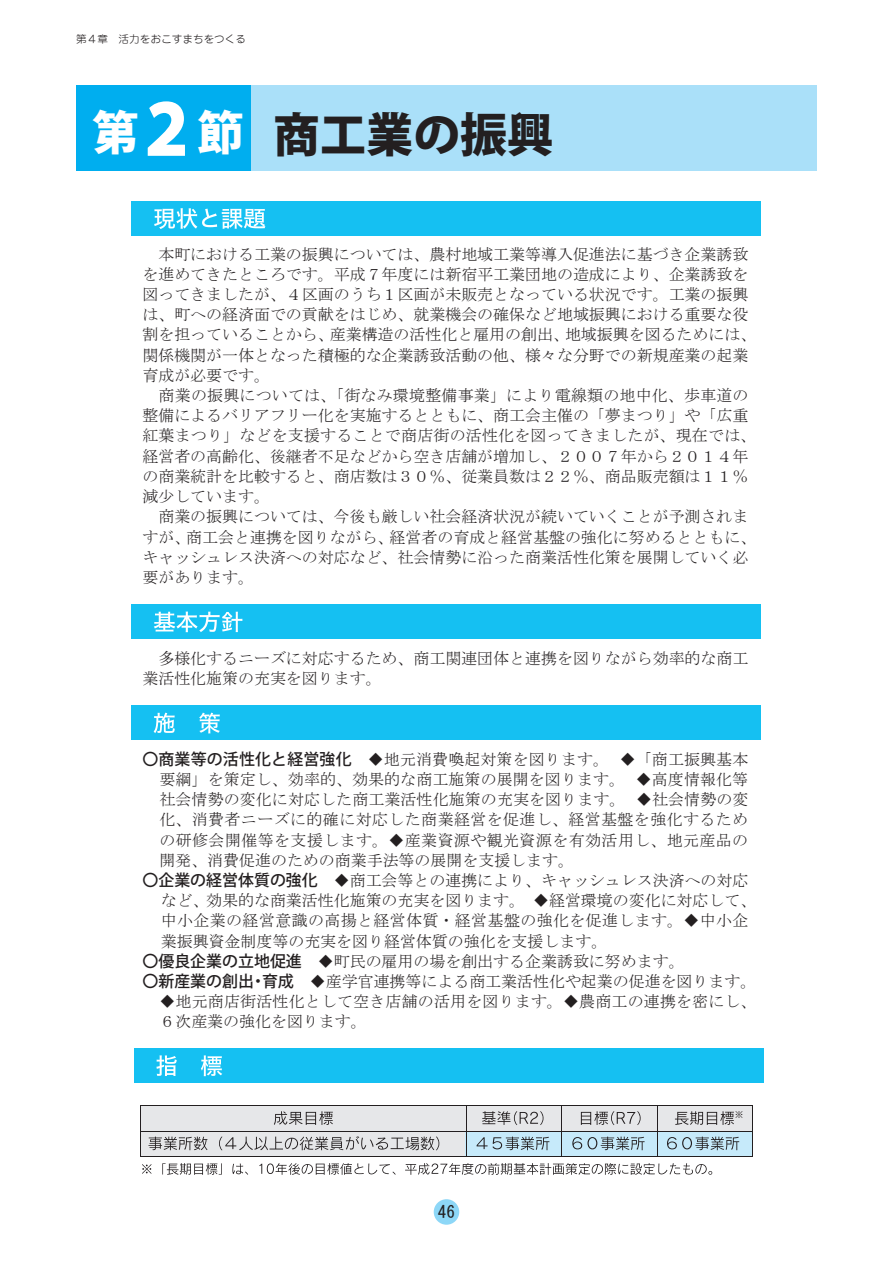
<style>
.page{position:relative;width:893px;height:1263px;background:#fff}
.page>*{position:absolute;margin:0;border:0;box-sizing:border-box;transform-origin:0 0}
.t1{font:800 46.8px "Koz Go Pro";color:#231f20}
.t2{font:800 46.8px "Koz Go Pro";color:#fff}
.t3{font:16.95px "MS Gothic";color:#231f20}
.t4{font:15.9px/20.2px "MS Mincho";color:#231f20}
.t5{font:15.9px "MS Mincho";letter-spacing:.03em;color:#231f20}
.t6{font:15.9px "MS Mincho";letter-spacing:.025em;color:#231f20}
.t7{font:10.65px "NIS R1 83 pv RKSJ H";color:#231f20}
.t8{font:9.3px "Rodin Pro M 90 msp RKSJ H";color:#231f20}
.s1{font-size:70.2px;color:#fff}
.s2{font-family:"Koz Go Pro";font-weight:500}
</style>
<div class="page">
<div style="left:434px;top:1199px;width:25px;height:26px;background:#8dd7f7;border-radius:50%"></div>
<div style="left:77px;top:85px;width:174px;height:85px;background:#00aeef"></div>
<div style="left:251px;top:85px;width:565px;height:85px;background:#aae0f9"></div>
<div style="left:132px;top:201px;width:629px;height:34px;background:#15c0f2"></div>
<svg style="left:154px;top:208px;width:111px;height:21px"></svg>
<div style="left:132px;top:605px;width:629px;height:34px;background:#15c0f2"></div>
<svg style="left:154px;top:612px;width:88px;height:20px"></svg>
<div style="left:132px;top:706px;width:629px;height:34px;background:#15c0f2"></div>
<svg style="left:154px;top:713px;width:21px;height:20px"></svg>
<svg style="left:199px;top:713px;width:21px;height:20px"></svg>
<div style="left:134px;top:1048px;width:629px;height:34px;background:#15c0f2"></div>
<svg style="left:156px;top:1055px;width:21px;height:21px"></svg>
<svg style="left:201px;top:1055px;width:21px;height:21px"></svg>
<div style="left:141px;top:1131px;width:325px;height:25px;background:#e6e7e9"></div>
<div style="left:141px;top:1105px;width:611px;height:26px;background:#e6e7e9"></div>
<div style="left:466px;top:1131px;width:286px;height:25px;background:#c6eafa"></div>
<svg style="left:274px;top:1111px;width:59px;height:14px"></svg>
<svg style="left:482px;top:1111px;width:61px;height:14px"></svg>
<svg style="left:581px;top:1111px;width:60px;height:14px"></svg>
<svg style="left:675px;top:1111px;width:59px;height:14px"></svg>
<hr style="left:140px;top:1105px;width:422px;height:1px;background:#231f20">
<hr style="left:562px;top:1105px;width:95px;height:1px;background:#231f20">
<hr style="left:657px;top:1105px;width:96px;height:1px;background:#231f20">
<svg style="left:148px;top:1136px;width:59px;height:14px"></svg>
<svg style="left:219px;top:1136px;width:220px;height:14px"></svg>
<svg style="left:477px;top:1136px;width:72px;height:14px"></svg>
<svg style="left:572px;top:1136px;width:73px;height:14px"></svg>
<svg style="left:667px;top:1136px;width:72px;height:14px"></svg>
<hr style="left:140px;top:1131px;width:422px;height:1px;background:#231f20">
<hr style="left:562px;top:1131px;width:95px;height:1px;background:#231f20">
<hr style="left:657px;top:1131px;width:96px;height:1px;background:#231f20">
<svg style="left:140px;top:1106px;width:1px;height:50px"></svg>
<hr style="left:140px;top:1156px;width:326px;height:1px;background:#231f20">
<svg style="left:466px;top:1106px;width:1px;height:51px"></svg>
<hr style="left:467px;top:1156px;width:94px;height:1px;background:#231f20">
<svg style="left:561px;top:1106px;width:1px;height:51px"></svg>
<hr style="left:562px;top:1156px;width:95px;height:1px;background:#231f20">
<svg style="left:657px;top:1106px;width:1px;height:50px"></svg>
<hr style="left:657px;top:1156px;width:95px;height:1px;background:#231f20">
<svg style="left:752px;top:1106px;width:1px;height:51px"></svg>
<svg style="left:142px;top:1164px;width:10px;height:10px"></svg>
<svg style="left:162px;top:1163px;width:60px;height:12px"></svg>
<svg style="left:232px;top:1163px;width:16px;height:12px"></svg>
<svg style="left:259px;top:1163px;width:137px;height:12px"></svg>
<svg style="left:405px;top:1163px;width:307px;height:12px"></svg>
<p class="t7" style="left:76px;top:33px;width:172px">第４章　活力をおこすまちをつくる</p>
<h1 class="t1" style="left:134px;top:104px;width:421px"><span class="s1">２</span> 商工業の振興</h1>
<h1 class="t2" style="left:92px;top:102px;width:153px">第 節</h1>
<p class="t4" style="left:142px;top:244px;width:615px">　本町における工業の振興については、農村地域工業等導入促進法に基づき企業誘致を進めてきたところです。平成７年度には新宿平工業団地の造成により、企業誘致を図ってきましたが、４区画のうち１区画が未販売となっている状況です。工業の振興は、町への経済面での貢献をはじめ、就業機会の確保など地域振興における重要な役割を担っていることから、産業構造の活性化と雇用の創出、地域振興を図るためには、関係機関が一体となった積極的な企業誘致活動の他、様々な分野での新規産業の起業育成が必要です。<br>　商業の振興については、「街なみ環境整備事業」により電線類の地中化、歩車道の整備によるバリアフリー化を実施するとともに、商工会主催の「夢まつり」や「広重紅葉まつり」などを支援することで商店街の活性化を図ってきましたが、現在では、経営者の高齢化、後継者不足などから空き店舗が増加し、２００７年から２０１４年の商業統計を比較すると、商店数は３０％、従業員数は２２％、商品販売額は１１％減少しています。<br>　商業の振興については、今後も厳しい社会経済状況が続いていくことが予測されますが、商工会と連携を図りながら、経営者の育成と経営基盤の強化に努めるとともに、キャッシュレス決済への対応など、社会情勢に沿った商業活性化策を展開していく必要があります。</p>
<p class="t4" style="left:142px;top:648px;width:607px">　多様化するニーズに対応するため、商工関連団体と連携を図りながら効率的な商工業活性化施策の充実を図ります。</p>
<p class="t4" style="left:142px;top:749px;width:607px"><span class="s2">〇商業等の活性化と経営強化</span>　◆地元消費喚起対策を図ります。 ◆「商工振興基本</p>
<p class="t4" style="left:159px;top:769px;width:590px">要綱」を策定し、効率的、効果的な商工施策の展開を図ります。 ◆高度情報化等</p>
<p class="t4" style="left:159px;top:789px;width:590px">社会情勢の変化に対応した商工業活性化施策の充実を図ります。 ◆社会情勢の変</p>
<p class="t5" style="left:159px;top:812px;width:590px">化、消費者ニーズに的確に対応した商業経営を促進し、経営基盤を強化するため</p>
<p class="t5" style="left:159px;top:832px;width:590px">の研修会開催等を支援します。◆産業資源や観光資源を有効活用し、地元産品の</p>
<p class="t4" style="left:159px;top:850px;width:416px">開発、消費促進のための商業手法等の展開を支援します。</p>
<p class="t4" style="left:142px;top:870px;width:607px"><span class="s2">〇企業の経営体質の強化</span>　◆商工会等との連携により、キャッシュレス決済への対応</p>
<p class="t4" style="left:161px;top:890px;width:597px">など、効果的な商業活性化施策の充実を図ります。 ◆経営環境の変化に対応して、</p>
<p class="t6" style="left:161px;top:913px;width:589px">中小企業の経営意識の高揚と経営体質・経営基盤の強化を促進します。◆中小企</p>
<p class="t4" style="left:161px;top:931px;width:448px">業振興資金制度等の充実を図り経営体質の強化を支援します。</p>
<p class="t4" style="left:142px;top:951px;width:544px"><span class="s2">〇優良企業の立地促進</span>　◆町民の雇用の場を創出する企業誘致に努めます。</p>
<p class="t4" style="left:142px;top:971px;width:615px"><span class="s2">〇新産業の創出・育成</span>　◆産学官連携等による商工業活性化や起業の促進を図ります。</p>
<p class="t4" style="left:159px;top:991px;width:599px">◆地元商店街活性化として空き店舗の活用を図ります。◆農商工の連携を密にし、<br>６次産業の強化を図ります。</p>
<p class="t3" style="left:438px;top:1203px;width:19px">46</p>
<p class="t8" style="left:734px;top:1108px;width:11px">※</p>
</div>
